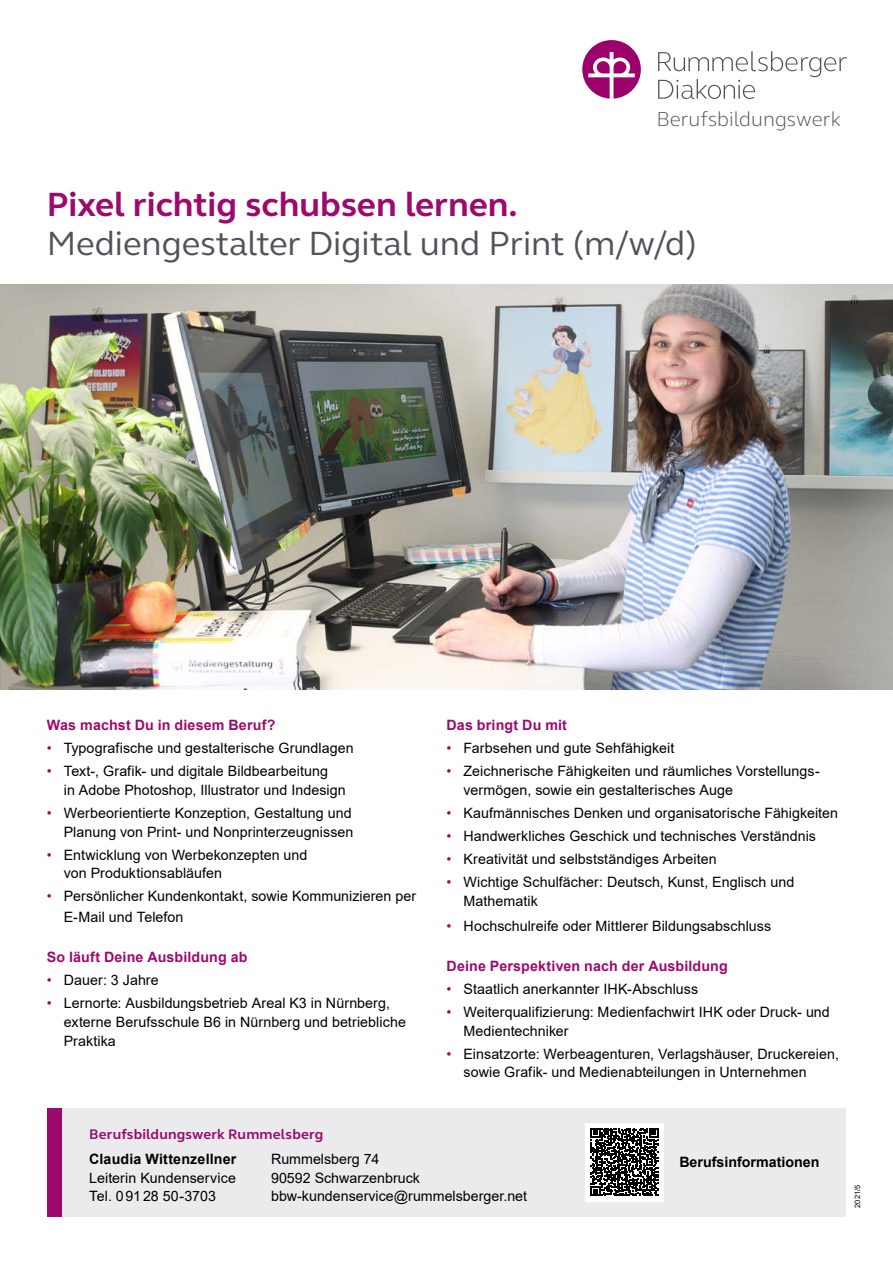
<style>
.page{position:relative;width:893px;height:1263px;background:#fff}
.page>*{position:absolute;margin:0;border:0;box-sizing:border-box;transform-origin:0 0}
.t1{font:34.5px "FS Elliot";color:#50535a}
.t2{font:700 34.5px "FS Elliot";color:#9d0a6d}
.t3{font:300 20.85px "FS Elliot";color:#50535a}
.t4{font:14.25px/18.8px "Arial";letter-spacing:.005em;color:#000}
.t5{font:700 14.25px "Arial";letter-spacing:.01em;color:#9d0a6d}
.t6{font:700 14.25px "Arial";color:#000}
.t7{font:700 14.25px "FS Elliot";letter-spacing:.01em;color:#9d0a6d}
.t8{font:7.5px "Arial";color:#000}
.s1{color:#9d0a6d}
</style>
<div class="page">
<img style="left:0;top:285px;width:893px;height:405px">
<svg style="left:658px;top:51px;width:189px;height:48px"></svg>
<svg style="left:582px;top:40px;width:59px;height:59px"></svg>
<div style="left:62px;top:1108px;width:784px;height:108px;background:#ebebed"></div>
<div style="left:47px;top:1108px;width:15px;height:108px;background:#9d0a6d"></div>
<div style="left:585px;top:1122px;width:79px;height:79px;background:#fff"></div>
<svg style="left:591px;top:1128px;width:67px;height:68px"></svg>
<h2 class="t3" style="left:656px;top:105px;width:186px">Berufsbildungswerk</h2>
<h1 class="t2" style="left:47px;top:181px;width:472px">Pixel richtig schubsen lernen.</h1>
<h1 class="t1" style="left:47px;top:220px;width:652px">Mediengestalter Digital und Print (m/w/d)</h1>
<p class="t5" style="left:47px;top:715px;width:230px">Was machst Du in diesem Beruf?</p>
<p class="t4" style="left:47px;top:739px;width:308px"><span class="s1">•</span> Typografische und gestalterische Grundlagen</p>
<p class="t4" style="left:64px;top:762px;width:283px;text-indent:-17px"><span class="s1">•</span> Text-, Grafik- und digitale Bildbearbeitung<br>in Adobe Photoshop, Illustrator und Indesign</p>
<p class="t4" style="left:47px;top:803px;width:308px;text-align:right"><span class="s1">•</span> Werbeorientierte Konzeption, Gestaltung und<br>Planung von Print- und Nonprinterzeugnissen</p>
<p class="t4" style="left:64px;top:845px;width:245px;text-indent:-17px"><span class="s1">•</span> Entwicklung von Werbekonzepten und von Produktionsabläufen</p>
<p class="t4" style="left:64px;top:886px;width:354px;line-height:21px;text-indent:-17px"><span class="s1">•</span> Persönlicher Kundenkontakt, sowie Kommunizieren per<br>E-Mail und Telefon</p>
<p class="t5" style="left:47px;top:947px;width:202px">So läuft Deine Ausbildung ab</p>
<p class="t4" style="left:47px;top:971px;width:113px"><span class="s1">•</span> Dauer: 3 Jahre</p>
<p class="t4" style="left:64px;top:994px;width:344px;text-indent:-17px"><span class="s1">•</span> Lernorte: Ausbildungsbetrieb Areal K3 in Nürnberg, externe Berufsschule B6 in Nürnberg und betriebliche<br>Praktika</p>
<p class="t5" style="left:446px;top:715px;width:122px">Das bringt Du mit</p>
<p class="t4" style="left:446px;top:739px;width:229px"><span class="s1">•</span> Farbsehen und gute Sehfähigkeit</p>
<p class="t4" style="left:463px;top:762px;width:357px;text-indent:-17px"><span class="s1">•</span> Zeichnerische Fähigkeiten und räumliches Vorstellungs&shy;vermögen, sowie ein gestalterisches Auge</p>
<p class="t4" style="left:446px;top:803px;width:393px"><span class="s1">•</span> Kaufmännisches Denken und organisatorische Fähigkeiten</p>
<p class="t4" style="left:446px;top:826px;width:371px"><span class="s1">•</span> Handwerkliches Geschick und technisches Verständnis</p>
<p class="t4" style="left:446px;top:849px;width:272px"><span class="s1">•</span> Kreativität und selbstständiges Arbeiten</p>
<p class="t4" style="left:463px;top:872px;width:332px;text-indent:-17px"><span class="s1">•</span> Wichtige Schulfächer: Deutsch, Kunst, Englisch und<br>Mathematik</p>
<p class="t4" style="left:446px;top:916px;width:326px"><span class="s1">•</span> Hochschulreife oder Mittlerer Bildungsabschluss</p>
<p class="t5" style="left:446px;top:956px;width:283px">Deine Perspektiven nach der Ausbildung</p>
<p class="t4" style="left:446px;top:979px;width:253px"><span class="s1">•</span> Staatlich anerkannter IHK-Abschluss</p>
<p class="t4" style="left:463px;top:1002px;width:368px;text-indent:-17px"><span class="s1">•</span> Weiterqualifizierung: Medienfachwirt IHK oder Druck- und<br>Medientechniker</p>
<p class="t4" style="left:463px;top:1044px;width:377px;text-indent:-17px"><span class="s1">•</span> Einsatzorte: Werbeagenturen, Verlagshäuser, Druckereien, sowie Grafik- und Medienabteilungen in Unternehmen</p>
<p class="t7" style="left:89px;top:1124px;width:236px">Berufsbildungswerk Rummelsberg</p>
<p class="t6" style="left:89px;top:1149px;width:149px">Claudia Wittenzellner</p>
<p class="t4" style="left:89px;top:1168px;width:148px">Leiterin Kundenservice<br>Tel. 09128 50-3703</p>
<p class="t4" style="left:271px;top:1149px;width:258px">Rummelsberg 74<br>90592 Schwarzenbruck bbw-kundenservice@rummelsberger.net</p>
<p class="t6" style="left:679px;top:1152px;width:142px">Berufsinformationen</p>
<p class="t8" style="left:852px;top:1208px;width:24px;rotate:-90deg">2021/5</p>
</div>
